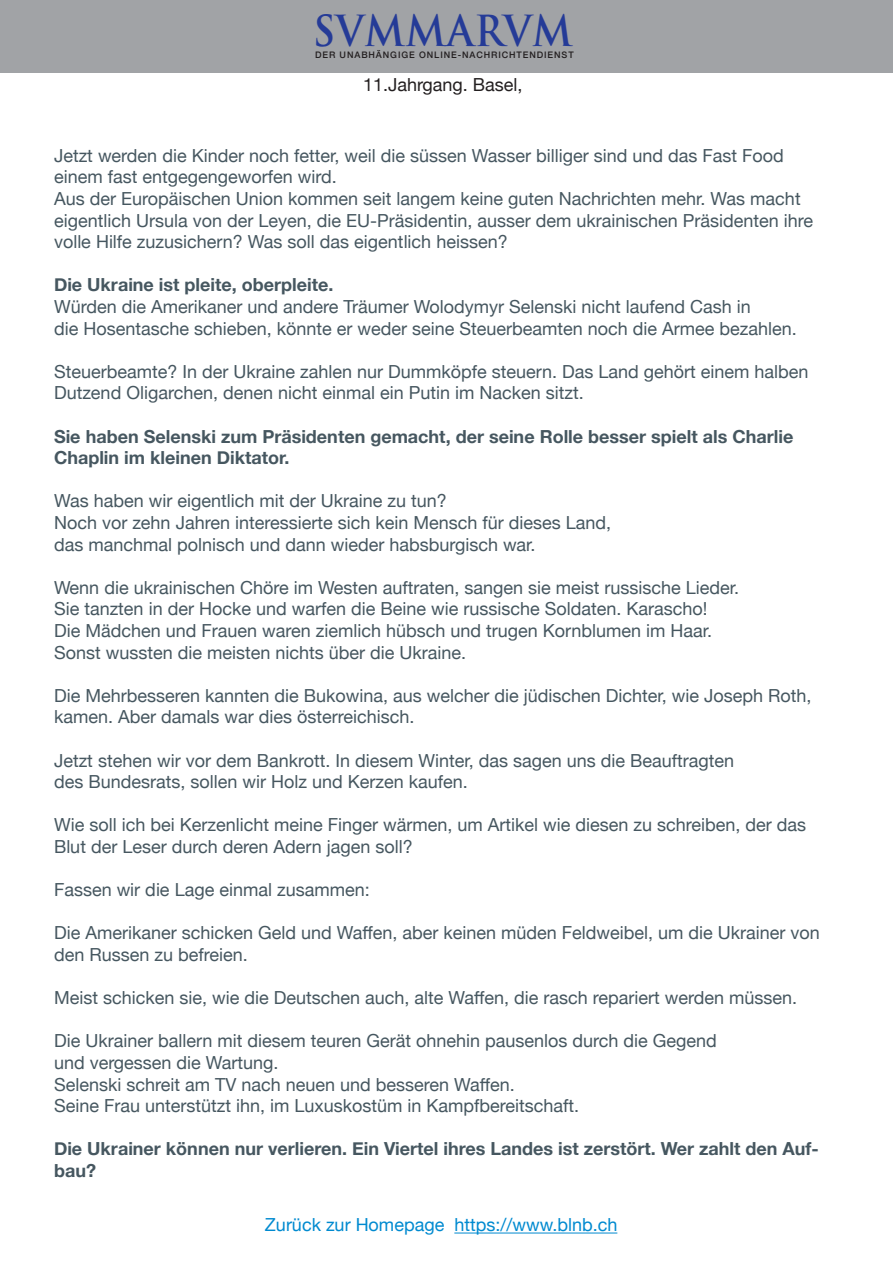
<style>
.page{position:relative;width:893px;height:1263px;background:#fff}
.page>*{position:absolute;margin:0;border:0;box-sizing:border-box;transform-origin:0 0}
.t1{font:700 41.7px "Trajan Pro";letter-spacing:.01em;color:#253b97;scale:.93 1}
.t2{font:18px/21.6px "Helvetica Neue";color:#465760}
.t3{font:700 18px/21.6px "Helvetica Neue";color:#465760}
.t4{font:18px "Helvetica Neue";color:#008ad0}
.t5{font:18px "Helvetica Neue";color:#231f20}
.t6{font:500 9px "Helvetica Neue";letter-spacing:.1em;color:#231f20}
</style>
<div class="page">
<hr style="left:454px;top:1232px;width:163px;height:1px;background:#008ad0">
<div style="left:0;top:1px;width:893px;height:72px;background:#a1a3a6"></div>
<h1 class="t1" style="left:313px;top:5px;width:281px">SVMMARVM</h1>
<p class="t6" style="left:315px;top:47px;width:260px">DER UNABHÄNGIGE ONLINE-NACHRICHTENDIENST</p>
<p class="t5" style="left:363px;top:72px;width:161px">11.Jahrgang. Basel,</p>
<p class="t2" style="left:54px;top:146px;width:731px">Jetzt werden die Kinder noch fetter, weil die süssen Wasser billiger sind und das Fast Food</p>
<p class="t2" style="left:54px;top:167px;width:284px">einem fast entgegengeworfen wird.</p>
<p class="t2" style="left:54px;top:189px;width:761px">Aus der Europäischen Union kommen seit langem keine guten Nachrichten mehr. Was macht eigentlich Ursula von der Leyen, die EU-Präsidentin, ausser dem ukrainischen Präsidenten ihre volle Hilfe zuzusichern? Was soll das eigentlich heissen?</p>
<p class="t3" style="left:54px;top:275px;width:281px">Die Ukraine ist pleite, oberpleite.</p>
<p class="t2" style="left:54px;top:297px;width:698px">Würden die Amerikaner und andere Träumer Wolodymyr Selenski nicht laufend Cash in</p>
<p class="t2" style="left:54px;top:318px;width:744px">die Hosentasche schieben, könnte er weder seine Steuerbeamten noch die Armee bezahlen.</p>
<p class="t2" style="left:54px;top:362px;width:756px">Steuerbeamte? In der Ukraine zahlen nur Dummköpfe steuern. Das Land gehört einem halben<br>Dutzend Oligarchen, denen nicht einmal ein Putin im Nacken sitzt.</p>
<p class="t3" style="left:54px;top:426px;width:741px">Sie haben Selenski zum Präsidenten gemacht, der seine Rolle besser spielt als Charlie<br>Chaplin im kleinen Diktator.</p>
<p class="t2" style="left:54px;top:491px;width:394px">Was haben wir eigentlich mit der Ukraine zu tun?</p>
<p class="t2" style="left:54px;top:513px;width:559px">Noch vor zehn Jahren interessierte sich kein Mensch für dieses Land,</p>
<p class="t2" style="left:54px;top:534px;width:483px">das manchmal polnisch und dann wieder habsburgisch war.</p>
<p class="t2" style="left:54px;top:578px;width:687px">Wenn die ukrainischen Chöre im Westen auftraten, sangen sie meist russische Lieder.</p>
<p class="t2" style="left:54px;top:599px;width:655px">Sie tanzten in der Hocke und warfen die Beine wie russische Soldaten. Karascho!</p>
<p class="t2" style="left:54px;top:621px;width:660px">Die Mädchen und Frauen waren ziemlich hübsch und trugen Kornblumen im Haar.</p>
<p class="t2" style="left:54px;top:642px;width:414px">Sonst wussten die meisten nichts über die Ukraine.</p>
<p class="t2" style="left:54px;top:686px;width:759px">Die Mehrbesseren kannten die Bukowina, aus welcher die jüdischen Dichter, wie Joseph Roth, kamen. Aber damals war dies österreichisch.</p>
<p class="t2" style="left:54px;top:750px;width:682px">Jetzt stehen wir vor dem Bankrott. In diesem Winter, das sagen uns die Beauftragten</p>
<p class="t2" style="left:54px;top:772px;width:415px">des Bundesrats, sollen wir Holz und Kerzen kaufen.</p>
<p class="t2" style="left:54px;top:815px;width:754px">Wie soll ich bei Kerzenlicht meine Finger wärmen, um Artikel wie diesen zu schreiben, der das<br>Blut der Leser durch deren Adern jagen soll?</p>
<p class="t2" style="left:54px;top:880px;width:317px">Fassen wir die Lage einmal zusammen:</p>
<p class="t2" style="left:54px;top:923px;width:767px">Die Amerikaner schicken Geld und Waffen, aber keinen müden Feldweibel, um die Ukrainer von den Russen zu befreien.</p>
<p class="t2" style="left:54px;top:988px;width:745px">Meist schicken sie, wie die Deutschen auch, alte Waffen, die rasch repariert werden müssen.</p>
<p class="t2" style="left:54px;top:1031px;width:664px">Die Ukrainer ballern mit diesem teuren Gerät ohnehin pausenlos durch die Gegend</p>
<p class="t2" style="left:54px;top:1053px;width:226px">und vergessen die Wartung.</p>
<p class="t2" style="left:54px;top:1074px;width:462px">Selenski schreit am TV nach neuen und besseren Waffen.</p>
<p class="t2" style="left:54px;top:1096px;width:527px">Seine Frau unterstützt ihn, im Luxuskostüm in Kampfbereitschaft.</p>
<p class="t3" style="left:54px;top:1139px;width:766px">Die Ukrainer können nur verlieren. Ein Viertel ihres Landes ist zerstört. Wer zahlt den Auf&shy;bau?</p>
<p class="t4" style="left:265px;top:1212px;width:354px">Zurück zur Homepage https://www.blnb.ch</p>
</div>
